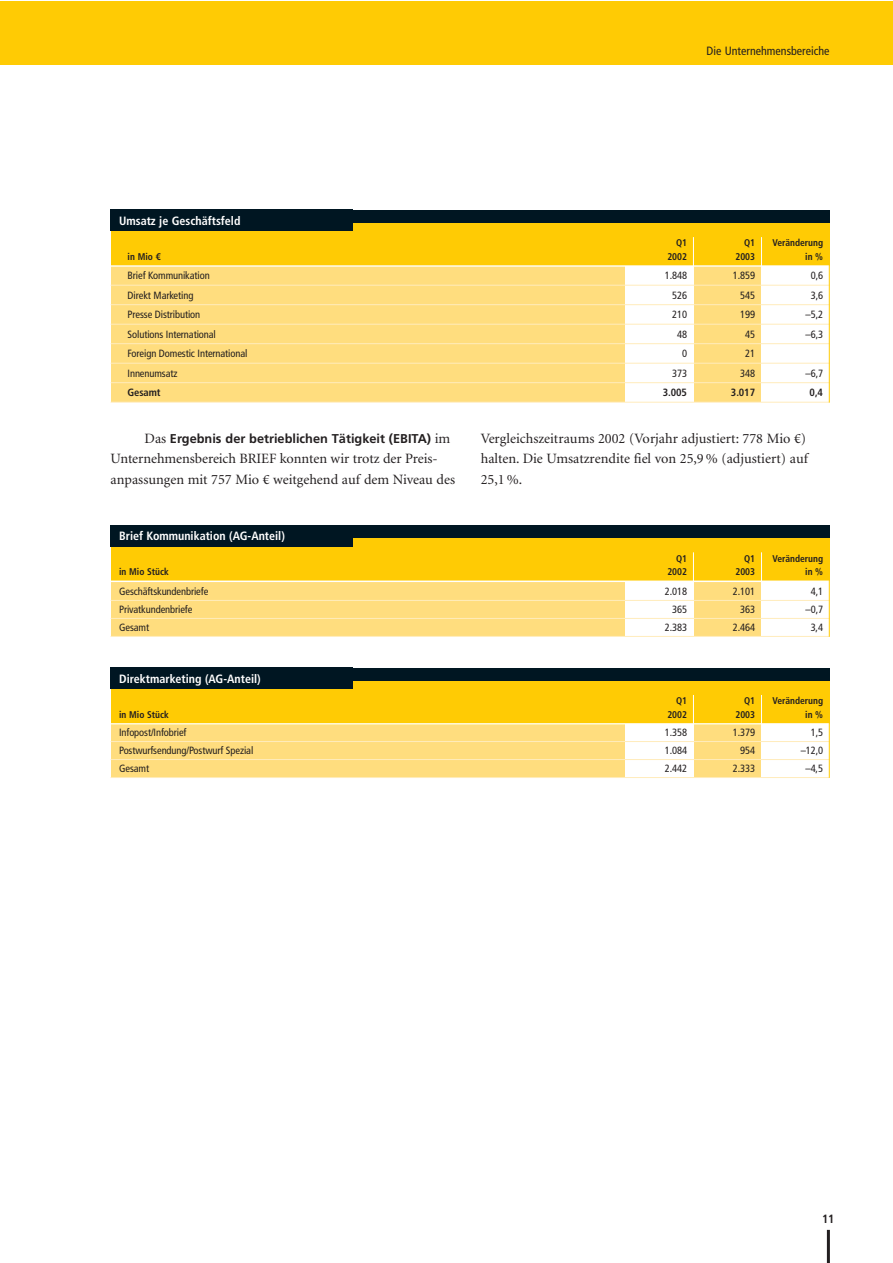
<style>
.page{position:relative;width:893px;height:1263px;background:#fff}
.page>*{position:absolute;margin:0;border:0;box-sizing:border-box;transform-origin:0 0}
.t1{font:14.25px/20.2px "Minion";color:#231f20}
.t2{font:700 12.75px "Frutiger LT";color:#231f20}
.t3{font:700 condensed 12px "Frutiger LT";color:#fff}
.t4{font:condensed 12px "Frutiger LT";color:#231f20}
.t5{font:700 condensed 12px "Frutiger LT";color:#231f20}
.t6{font:condensed 10.5px "Frutiger LT";letter-spacing:-.01em;color:#231f20}
.t7{font:700 condensed 10.5px "Frutiger LT";letter-spacing:-.01em;color:#231f20}
.t8{font:700 condensed 9.75px "Frutiger LT";color:#231f20}
.s1{font-family:"Minion";font-weight:400;font-size:14.25px}
</style>
<div class="page">
<div style="left:0;top:2px;width:892px;height:63px;background:#ffcb04"></div>
<hr style="left:826px;top:1230px;width:3px;height:33px;background:#231f20">
<div style="left:111px;top:266px;width:718px;height:136px;background:#ffdd7e"></div>
<div style="left:111px;top:221px;width:718px;height:46px;background:#ffcb04"></div>
<svg style="left:761px;top:237px;width:1px;height:28px"></svg>
<svg style="left:693px;top:237px;width:1px;height:28px"></svg>
<div style="left:625px;top:266px;width:68px;height:136px;background:#fff"></div>
<div style="left:761px;top:266px;width:68px;height:137px;background:#fff"></div>
<div style="left:111px;top:210px;width:718px;height:13px;background:#001622"></div>
<div style="left:111px;top:210px;width:242px;height:21px;background:#001622"></div>
<hr style="left:111px;top:265px;width:718px;height:2px;background:#fff">
<hr style="left:111px;top:285px;width:718px;height:1px;background:#ffecbc">
<hr style="left:111px;top:304px;width:718px;height:1px;background:#ffecbc">
<hr style="left:111px;top:324px;width:718px;height:1px;background:#ffecbc">
<hr style="left:111px;top:343px;width:718px;height:1px;background:#ffecbc">
<hr style="left:111px;top:363px;width:718px;height:1px;background:#ffecbc">
<hr style="left:111px;top:382px;width:718px;height:1px;background:#ffecbc">
<hr style="left:111px;top:402px;width:718px;height:1px;background:#ffecbc">
<hr style="left:828px;top:265px;width:1px;height:138px;background:#ffcb04">
<div style="left:111px;top:582px;width:718px;height:54px;background:#ffdd7e"></div>
<div style="left:111px;top:536px;width:718px;height:46px;background:#ffcb04"></div>
<svg style="left:761px;top:552px;width:1px;height:29px"></svg>
<svg style="left:693px;top:552px;width:1px;height:29px"></svg>
<div style="left:625px;top:581px;width:68px;height:59px;background:#fff"></div>
<div style="left:761px;top:581px;width:68px;height:63px;background:#fff"></div>
<div style="left:111px;top:525px;width:718px;height:13px;background:#001622"></div>
<div style="left:111px;top:525px;width:242px;height:21px;background:#001622"></div>
<hr style="left:111px;top:581px;width:718px;height:1px;background:#fff">
<hr style="left:111px;top:600px;width:718px;height:1px;background:#ffecbc">
<hr style="left:111px;top:618px;width:718px;height:1px;background:#ffecbc">
<hr style="left:111px;top:636px;width:718px;height:1px;background:#ffecbc">
<hr style="left:828px;top:580px;width:1px;height:57px;background:#ffcb04">
<div style="left:111px;top:724px;width:718px;height:53px;background:#ffdd7e"></div>
<div style="left:111px;top:679px;width:718px;height:46px;background:#ffcb04"></div>
<svg style="left:761px;top:695px;width:1px;height:28px"></svg>
<svg style="left:693px;top:695px;width:1px;height:28px"></svg>
<div style="left:625px;top:724px;width:68px;height:58px;background:#fff"></div>
<div style="left:761px;top:724px;width:68px;height:57px;background:#fff"></div>
<div style="left:111px;top:668px;width:718px;height:12px;background:#001622"></div>
<div style="left:111px;top:668px;width:242px;height:21px;background:#001622"></div>
<hr style="left:111px;top:723px;width:718px;height:2px;background:#fff">
<hr style="left:111px;top:741px;width:718px;height:1px;background:#ffecbc">
<hr style="left:111px;top:759px;width:718px;height:1px;background:#ffecbc">
<hr style="left:111px;top:777px;width:718px;height:1px;background:#ffecbc">
<hr style="left:828px;top:723px;width:1px;height:55px;background:#ffcb04">
<p class="t3" style="left:119px;top:216px;width:123px">Umsatz je Geschäftsfeld</p>
<p class="t4" style="left:706px;top:46px;width:124px">Die Unternehmensbereiche</p>
<p class="t8" style="left:676px;top:239px;width:13px">Q1</p>
<p class="t8" style="left:744px;top:239px;width:13px">Q1</p>
<p class="t8" style="left:772px;top:239px;width:52px">Veränderung</p>
<p class="t8" style="left:128px;top:253px;width:34px">in Mio €</p>
<p class="t8" style="left:667px;top:253px;width:21px">2002</p>
<p class="t8" style="left:735px;top:253px;width:21px">2003</p>
<p class="t8" style="left:805px;top:253px;width:19px">in %</p>
<p class="t6" style="left:128px;top:272px;width:84px">Brief Kommunikation</p>
<p class="t6" style="left:664px;top:272px;width:24px">1.848</p>
<p class="t6" style="left:732px;top:272px;width:24px">1.859</p>
<p class="t6" style="left:810px;top:272px;width:14px">0,6</p>
<p class="t6" style="left:128px;top:291px;width:67px">Direkt Marketing</p>
<p class="t6" style="left:672px;top:291px;width:16px">526</p>
<p class="t6" style="left:740px;top:291px;width:16px">545</p>
<p class="t6" style="left:810px;top:291px;width:14px">3,6</p>
<p class="t6" style="left:128px;top:311px;width:74px">Presse Distribution</p>
<p class="t6" style="left:672px;top:311px;width:16px">210</p>
<p class="t6" style="left:740px;top:311px;width:16px">199</p>
<p class="t6" style="left:805px;top:311px;width:19px">–5,2</p>
<p class="t6" style="left:128px;top:330px;width:90px">Solutions International</p>
<p class="t6" style="left:677px;top:330px;width:11px">48</p>
<p class="t6" style="left:745px;top:330px;width:11px">45</p>
<p class="t6" style="left:805px;top:330px;width:19px">–6,3</p>
<p class="t6" style="left:128px;top:350px;width:121px">Foreign Domestic International</p>
<p class="t6" style="left:682px;top:350px;width:7px">0</p>
<p class="t6" style="left:745px;top:350px;width:11px">21</p>
<p class="t6" style="left:128px;top:369px;width:51px">Innenumsatz</p>
<p class="t6" style="left:672px;top:369px;width:16px">373</p>
<p class="t6" style="left:740px;top:369px;width:16px">348</p>
<p class="t6" style="left:805px;top:369px;width:19px">–6,7</p>
<p class="t7" style="left:128px;top:389px;width:34px">Gesamt</p>
<p class="t7" style="left:663px;top:389px;width:26px">3.005</p>
<p class="t7" style="left:731px;top:389px;width:26px">3.017</p>
<p class="t7" style="left:809px;top:389px;width:15px">0,4</p>
<p class="t2" style="left:145px;top:434px;width:307px"><span class="s1">Das</span> Ergebnis der betrieblichen Tätigkeit (EBITA) <span class="s1">im</span></p>
<h1 class="t1" style="left:111px;top:450px;width:346px">Unternehmensbereich BRIEF konnten wir trotz der Preis&shy;anpassungen mit 757 Mio € weitgehend auf dem Niveau des</h1>
<h1 class="t1" style="left:480px;top:430px;width:329px">Vergleichszeitraums 2002 (Vorjahr adjustiert: 778 Mio €) halten. Die Umsatzrendite fiel von 25,9 % (adjustiert) auf<br>25,1 %.</h1>
<p class="t3" style="left:119px;top:532px;width:167px">Brief Kommunikation (AG-Anteil)</p>
<p class="t8" style="left:676px;top:555px;width:13px">Q1</p>
<p class="t8" style="left:744px;top:555px;width:13px">Q1</p>
<p class="t8" style="left:772px;top:555px;width:52px">Veränderung</p>
<p class="t8" style="left:119px;top:568px;width:51px">in Mio Stück</p>
<p class="t8" style="left:667px;top:568px;width:21px">2002</p>
<p class="t8" style="left:735px;top:568px;width:21px">2003</p>
<p class="t8" style="left:805px;top:568px;width:19px">in %</p>
<p class="t6" style="left:119px;top:587px;width:91px">Geschäftskundenbriefe</p>
<p class="t6" style="left:664px;top:587px;width:24px">2.018</p>
<p class="t6" style="left:732px;top:587px;width:24px">2.101</p>
<p class="t6" style="left:810px;top:587px;width:14px">4,1</p>
<p class="t6" style="left:119px;top:605px;width:75px">Privatkundenbriefe</p>
<p class="t6" style="left:672px;top:605px;width:16px">365</p>
<p class="t6" style="left:740px;top:605px;width:16px">363</p>
<p class="t6" style="left:805px;top:605px;width:19px">–0,7</p>
<p class="t6" style="left:119px;top:623px;width:32px">Gesamt</p>
<p class="t6" style="left:664px;top:623px;width:24px">2.383</p>
<p class="t6" style="left:732px;top:623px;width:24px">2.464</p>
<p class="t6" style="left:810px;top:623px;width:14px">3,4</p>
<p class="t3" style="left:119px;top:674px;width:143px">Direktmarketing (AG-Anteil)</p>
<p class="t8" style="left:676px;top:697px;width:13px">Q1</p>
<p class="t8" style="left:744px;top:697px;width:13px">Q1</p>
<p class="t8" style="left:772px;top:697px;width:52px">Veränderung</p>
<p class="t8" style="left:119px;top:711px;width:51px">in Mio Stück</p>
<p class="t8" style="left:667px;top:711px;width:21px">2002</p>
<p class="t8" style="left:735px;top:711px;width:21px">2003</p>
<p class="t8" style="left:805px;top:711px;width:19px">in %</p>
<p class="t6" style="left:119px;top:728px;width:69px">Infopost/Infobrief</p>
<p class="t6" style="left:664px;top:728px;width:24px">1.358</p>
<p class="t6" style="left:732px;top:728px;width:24px">1.379</p>
<p class="t6" style="left:810px;top:728px;width:14px">1,5</p>
<p class="t6" style="left:119px;top:746px;width:136px">Postwurfsendung/Postwurf Spezial</p>
<p class="t6" style="left:664px;top:746px;width:24px">1.084</p>
<p class="t6" style="left:740px;top:746px;width:16px">954</p>
<p class="t6" style="left:800px;top:746px;width:24px">–12,0</p>
<p class="t6" style="left:119px;top:764px;width:32px">Gesamt</p>
<p class="t6" style="left:664px;top:764px;width:24px">2.442</p>
<p class="t6" style="left:732px;top:764px;width:24px">2.333</p>
<p class="t6" style="left:805px;top:764px;width:19px">–4,5</p>
<p class="t5" style="left:822px;top:1215px;width:14px">11</p>
</div>
